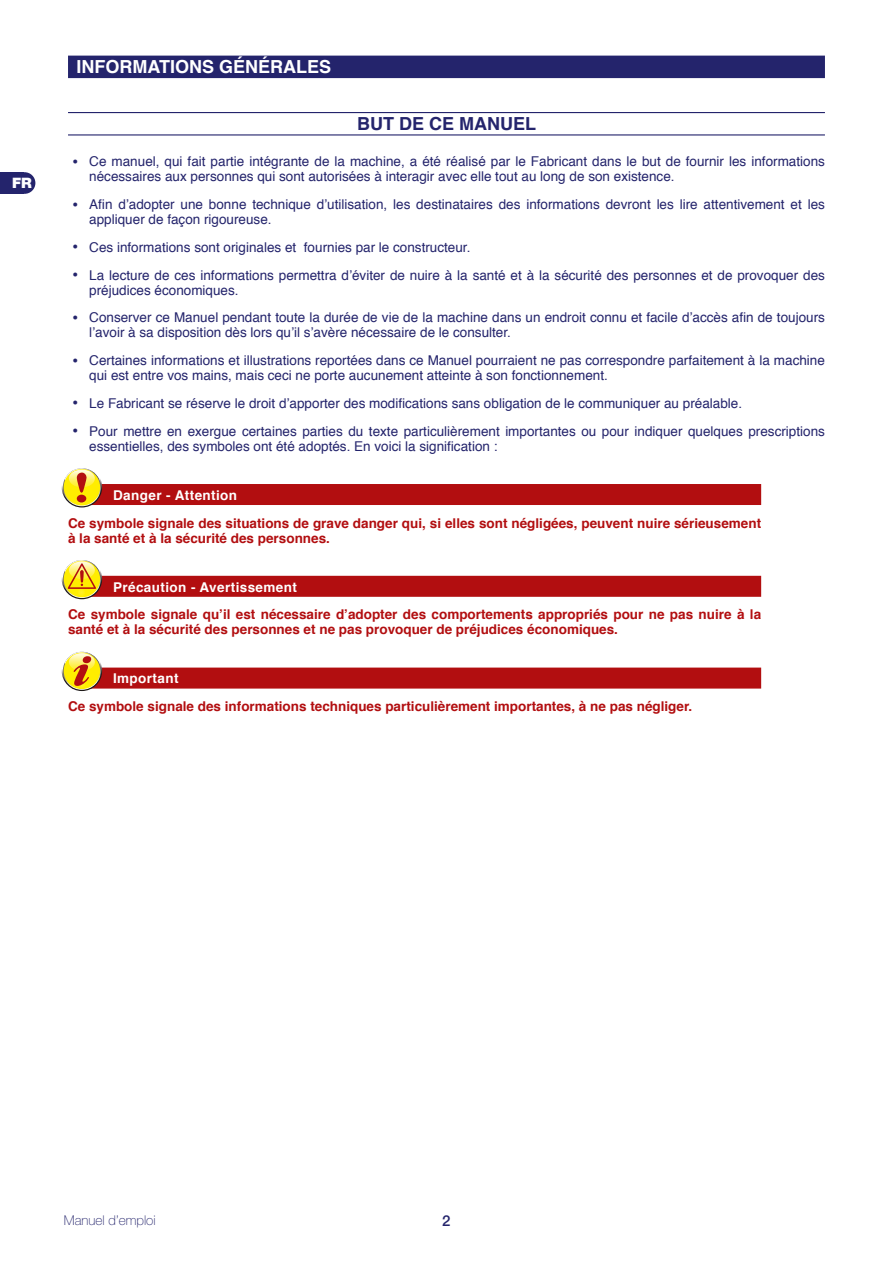
<style>
.page{position:relative;width:893px;height:1263px;background:#fff}
.page>*{position:absolute;margin:0;border:0;box-sizing:border-box;transform-origin:0 0}
.t1{font:700 18px "Helvetica";color:#fff}
.t2{font:700 18px "Helvetica";color:#24246c}
.t3{font:500 15px "Helvetica Neue LT Std";color:#24246c}
.t4{font:900 14.4px "Helvetica Neue LT Std";color:#fff}
.t5{font:13.5px/15px "Helvetica";color:#24246c}
.t6{font:700 13.5px/15px "Helvetica";color:#b20e10}
.t7{font:700 13.5px "Helvetica";letter-spacing:.03em;color:#fff}
.t8{font:100 13.5px "Helvetica Neue LT Std";color:#24246c}
.s1{font-weight:700;font-size:18px}
</style>
<div class="page">
<div style="left:0;top:172px;width:24px;height:22px;background:#24246c"></div>
<div style="left:14px;top:172px;width:21px;height:22px;background:#24246c;border-radius:50%"></div>
<div style="left:68px;top:56px;width:757px;height:22px;background:#24246c"></div>
<hr style="left:68px;top:112px;width:757px;height:1px;background:#24246c">
<hr style="left:68px;top:134px;width:757px;height:1px;background:#24246c">
<div style="left:72px;top:484px;width:689px;height:21px;background:#b20e10"></div>
<svg style="left:62px;top:467px;width:40px;height:40px"></svg>
<svg style="left:63px;top:468px;width:38px;height:38px"></svg>
<svg style="left:64px;top:469px;width:36px;height:36px"></svg>
<svg style="left:65px;top:468px;width:34px;height:34px"></svg>
<div style="left:72px;top:576px;width:689px;height:21px;background:#b20e10"></div>
<svg style="left:62px;top:559px;width:40px;height:40px"></svg>
<svg style="left:63px;top:560px;width:38px;height:38px"></svg>
<svg style="left:64px;top:561px;width:36px;height:36px"></svg>
<svg style="left:65px;top:560px;width:34px;height:29px"></svg>
<div style="left:72px;top:668px;width:689px;height:21px;background:#b20e10"></div>
<svg style="left:62px;top:650px;width:40px;height:41px"></svg>
<svg style="left:63px;top:652px;width:38px;height:38px"></svg>
<svg style="left:64px;top:652px;width:36px;height:37px"></svg>
<svg style="left:65px;top:652px;width:34px;height:34px"></svg>
<p class="t4" style="left:12px;top:174px;width:21px">FR</p>
<h1 class="t1" style="left:77px;top:52px;width:256px">INFORMATIONS GÉNÉRALES</h1>
<h1 class="t2" style="left:357px;top:109px;width:180px">BUT DE CE MANUEL</h1>
<p class="t5" style="left:89px;top:155px;width:737px;text-indent:-17px"><span class="s1">•</span> Ce manuel, qui fait partie intégrante de la machine, a été réalisé par le Fabricant dans le but de fournir les informations nécessaires aux personnes qui sont autorisées à interagir avec elle tout au long de son existence.</p>
<p class="t5" style="left:89px;top:197px;width:737px;text-indent:-17px"><span class="s1">•</span> Afin d’adopter une bonne technique d’utilisation, les destinataires des informations devront les lire attentivement et les appliquer de façon rigoureuse.</p>
<p class="t5" style="left:72px;top:240px;width:400px"><span class="s1">•</span> Ces informations sont originales et fournies par le constructeur.</p>
<p class="t5" style="left:89px;top:268px;width:737px;text-indent:-17px"><span class="s1">•</span> La lecture de ces informations permettra d’éviter de nuire à la santé et à la sécurité des personnes et de provoquer des préjudices économiques.</p>
<p class="t5" style="left:89px;top:311px;width:737px;text-indent:-17px"><span class="s1">•</span> Conserver ce Manuel pendant toute la durée de vie de la machine dans un endroit connu et facile d’accès afin de toujours l’avoir à sa disposition dès lors qu’il s’avère nécessaire de le consulter.</p>
<p class="t5" style="left:89px;top:353px;width:737px;text-indent:-17px"><span class="s1">•</span> Certaines informations et illustrations reportées dans ce Manuel pourraient ne pas correspondre parfaitement à la machine qui est entre vos mains, mais ceci ne porte aucunement atteinte à son fonctionnement.</p>
<p class="t5" style="left:72px;top:396px;width:671px"><span class="s1">•</span> Le Fabricant se réserve le droit d’apporter des modifications sans obligation de le communiquer au préalable.</p>
<p class="t5" style="left:89px;top:424px;width:737px;text-indent:-17px"><span class="s1">•</span> Pour mettre en exergue certaines parties du texte particulièrement importantes ou pour indiquer quelques prescriptions essentielles, des symboles ont été adoptés. En voici la signification :</p>
<p class="t7" style="left:113px;top:484px;width:126px">Danger - Attention</p>
<p class="t6" style="left:68px;top:515px;width:695px">Ce symbole signale des situations de grave danger qui, si elles sont négligées, peuvent nuire sérieusement à la santé et à la sécurité des personnes.</p>
<p class="t7" style="left:113px;top:576px;width:185px">Précaution - Avertissement</p>
<p class="t6" style="left:68px;top:607px;width:695px">Ce symbole signale qu’il est nécessaire d’adopter des comportements appropriés pour ne pas nuire à la santé et à la sécurité des personnes et ne pas provoquer de préjudices économiques.</p>
<p class="t7" style="left:113px;top:668px;width:67px">Important</p>
<p class="t6" style="left:68px;top:699px;width:626px">Ce symbole signale des informations techniques particulièrement importantes, à ne pas négliger.</p>
<p class="t8" style="left:64px;top:1212px;width:94px">Manuel d’emploi</p>
<p class="t3" style="left:442px;top:1211px;width:10px">2</p>
</div>
